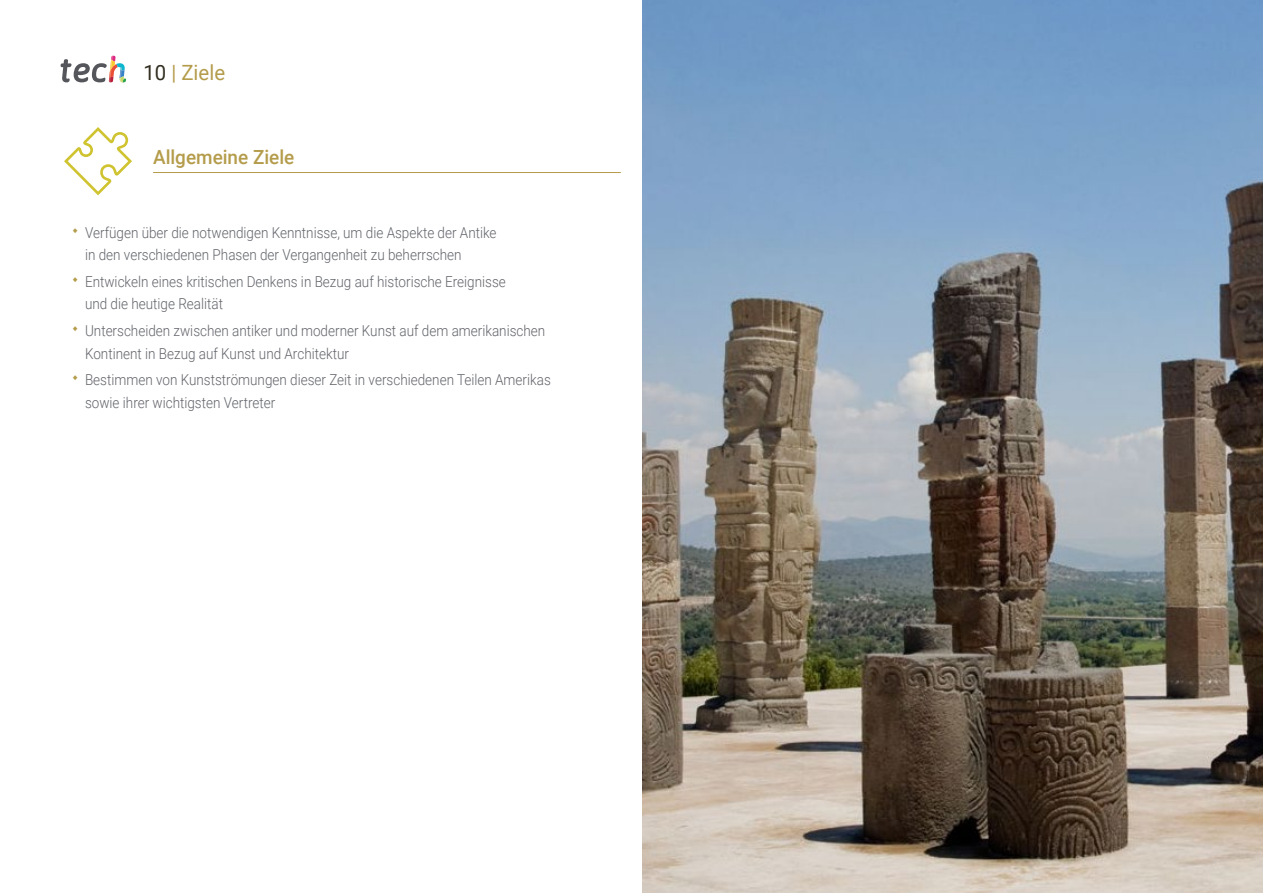
<style>
.page{position:relative;width:1263px;height:893px;background:#fff}
.page>*{position:absolute;margin:0;border:0;box-sizing:border-box;transform-origin:0 0}
.t1{font:21px "Roboto";color:#b49c4b}
.t2{font:500 19.5px "Roboto";color:#b49c4b}
.t3{font:300 15px/22.5px "Roboto";color:#61646a;scale:.9 1}
.s1{color:#312e20}
</style>
<div class="page">
<hr style="left:153px;top:172px;width:468px;height:1px;background:#b49c4b">
<svg style="left:64px;top:127px;width:68px;height:68px"></svg>
<img style="left:642px;top:0;width:621px;height:893px">
<svg style="left:61px;top:56px;width:65px;height:27px"></svg>
<h1 class="t1" style="left:144px;top:57px;width:83px"><span class="s1">10</span> | Ziele</h1>
<h2 class="t2" style="left:153px;top:144px;width:143px">Allgemeine Ziele</h2>
<p class="t3" style="left:85px;top:221px;width:459px">Verfügen über die notwendigen Kenntnisse, um die Aspekte der Antike in den verschiedenen Phasen der Vergangenheit zu beherrschen</p>
<p class="t3" style="left:85px;top:270px;width:469px">Entwickeln eines kritischen Denkens in Bezug auf historische Ereignisse und die heutige Realität</p>
<p class="t3" style="left:85px;top:319px;width:513px">Unterscheiden zwischen antiker und moderner Kunst auf dem amerikanischen<br>Kontinent in Bezug auf Kunst und Architektur</p>
<p class="t3" style="left:85px;top:368px;width:519px">Bestimmen von Kunstströmungen dieser Zeit in verschiedenen Teilen Amerikas sowie ihrer wichtigsten Vertreter</p>
</div>
